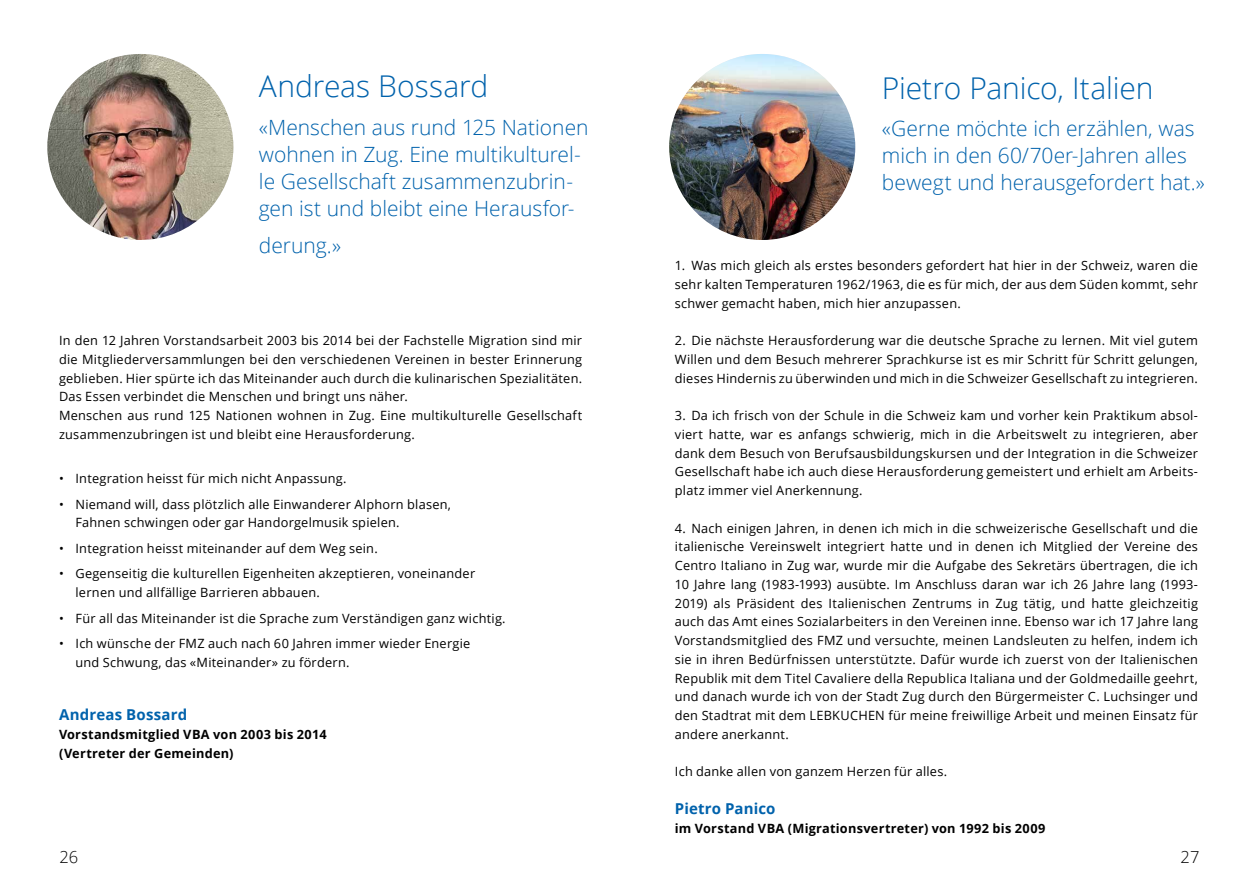
<style>
.page{position:relative;width:1259px;height:893px;background:#fff}
.page>*{position:absolute;margin:0;border:0;box-sizing:border-box;transform-origin:0 0}
.t1{font:300 30px "Open Sans";letter-spacing:-.005em;color:#0062ac}
.t2{font:300 21px/27px "Open Sans";color:#0062ac}
.t3{font:300 16.5px "Open Sans";color:#000}
.t4{font:700 15px "Open Sans";letter-spacing:.01em;color:#0062ac}
.t5{font:12.75px/18.8px "Open Sans";letter-spacing:.02em;color:#000}
.t6{font:700 12.75px/18.8px "Open Sans";letter-spacing:.02em;color:#000}
</style>
<div class="page">
<img style="left:47px;top:54px;width:186px;height:186px;border-radius:93px">
<img style="left:669px;top:54px;width:186px;height:186px;border-radius:93px">
<h1 class="t1" style="left:259px;top:66px;width:231px">Andreas Bossard</h1>
<h2 class="t2" style="left:259px;top:113px;width:331px">«Menschen aus rund 125 Nationen wohnen in Zug. Eine multikulturel&shy;le Gesellschaft zusammenzubrin&shy;gen ist und bleibt eine Herausfor-</h2>
<h2 class="t2" style="left:259px;top:231px;width:84px">derung.»</h2>
<p class="t5" style="left:59px;top:331px;width:525px">In den 12 Jahren Vorstandsarbeit 2003 bis 2014 bei der Fachstelle Migration sind mir die Mitgliederversammlungen bei den verschiedenen Vereinen in bester Erinnerung geblieben. Hier spürte ich das Miteinander auch durch die kulinarischen Spezialitäten.<br>Das Essen verbindet die Menschen und bringt uns näher.<br>Menschen aus rund 125 Nationen wohnen in Zug. Eine multikulturelle Gesellschaft zusammenzubringen ist und bleibt eine Herausforderung.</p>
<p class="t5" style="left:59px;top:469px;width:289px">• Integration heisst für mich nicht Anpassung.</p>
<p class="t5" style="left:75px;top:494px;width:377px;text-indent:-16px">• Niemand will, dass plötzlich alle Einwanderer Alphorn blasen,<br>Fahnen schwingen oder gar Handorgelmusik spielen.</p>
<p class="t5" style="left:59px;top:538px;width:320px">• Integration heisst miteinander auf dem Weg sein.</p>
<p class="t5" style="left:75px;top:564px;width:401px;text-indent:-16px">• Gegenseitig die kulturellen Eigenheiten akzeptieren, voneinander lernen und allfällige Barrieren abbauen.</p>
<p class="t5" style="left:59px;top:608px;width:448px">• Für all das Miteinander ist die Sprache zum Verständigen ganz wichtig.</p>
<p class="t5" style="left:75px;top:634px;width:396px;text-indent:-16px">• Ich wünsche der FMZ auch nach 60 Jahren immer wieder Energie und Schwung, das «Miteinander» zu fördern.</p>
<p class="t4" style="left:59px;top:704px;width:130px">Andreas Bossard</p>
<p class="t6" style="left:59px;top:724px;width:269px">Vorstandsmitglied VBA von 2003 bis 2014 (Vertreter der Gemeinden)</p>
<h1 class="t1" style="left:882px;top:67px;width:273px">Pietro Panico, Italien</h1>
<h2 class="t2" style="left:882px;top:114px;width:325px">«Gerne möchte ich erzählen, was mich in den 60/70er-Jahren alles bewegt und herausgefordert hat.»</h2>
<p class="t5" style="left:675px;top:256px;width:524px;text-align:justify">1. Was mich gleich als erstes besonders gefordert hat hier in der Schweiz, waren die sehr kalten Temperaturen 1962/1963, die es für mich, der aus dem Süden kommt, sehr schwer gemacht haben, mich hier anzupassen.</p>
<p class="t5" style="left:675px;top:331px;width:525px;text-align:justify">2. Die nächste Herausforderung war die deutsche Sprache zu lernen. Mit viel gutem Willen und dem Besuch mehrerer Sprachkurse ist es mir Schritt für Schritt gelungen, dieses Hindernis zu überwinden und mich in die Schweizer Gesellschaft zu integrieren.</p>
<p class="t5" style="left:675px;top:406px;width:525px;text-align:justify">3. Da ich frisch von der Schule in die Schweiz kam und vorher kein Praktikum absol&shy;viert hatte, war es anfangs schwierig, mich in die Arbeitswelt zu integrieren, aber dank dem Besuch von Berufsausbildungskursen und der Integration in die Schweizer Gesellschaft habe ich auch diese Herausforderung gemeistert und erhielt am Arbeits&shy;platz immer viel Anerkennung.</p>
<p class="t5" style="left:675px;top:518px;width:525px;text-align:justify">4. Nach einigen Jahren, in denen ich mich in die schweizerische Gesellschaft und die italienische Vereinswelt integriert hatte und in denen ich Mitglied der Vereine des Centro Italiano in Zug war, wurde mir die Aufgabe des Sekretärs übertragen, die ich 10 Jahre lang (1983-1993) ausübte. Im Anschluss daran war ich 26 Jahre lang (1993- 2019) als Präsident des Italienischen Zentrums in Zug tätig, und hatte gleichzeitig auch das Amt eines Sozialarbeiters in den Vereinen inne. Ebenso war ich 17 Jahre lang Vorstandsmitglied des FMZ und versuchte, meinen Landsleuten zu helfen, indem ich sie in ihren Bedürfnissen unterstützte. Dafür wurde ich zuerst von der Italienischen Republik mit dem Titel Cavaliere della Republica Italiana und der Goldmedaille geehrt, und danach wurde ich von der Stadt Zug durch den Bürgermeister C. Luchsinger und den Stadtrat mit dem LEBKUCHEN für meine freiwillige Arbeit und meinen Einsatz für andere anerkannt.</p>
<p class="t5" style="left:675px;top:762px;width:274px">Ich danke allen von ganzem Herzen für alles.</p>
<p class="t4" style="left:675px;top:798px;width:102px">Pietro Panico</p>
<p class="t6" style="left:675px;top:818px;width:372px">im Vorstand VBA (Migrationsvertreter) von 1992 bis 2009</p>
<p class="t3" style="left:60px;top:846px;width:20px">26</p>
<p class="t3" style="left:1180px;top:846px;width:20px">27</p>
</div>
